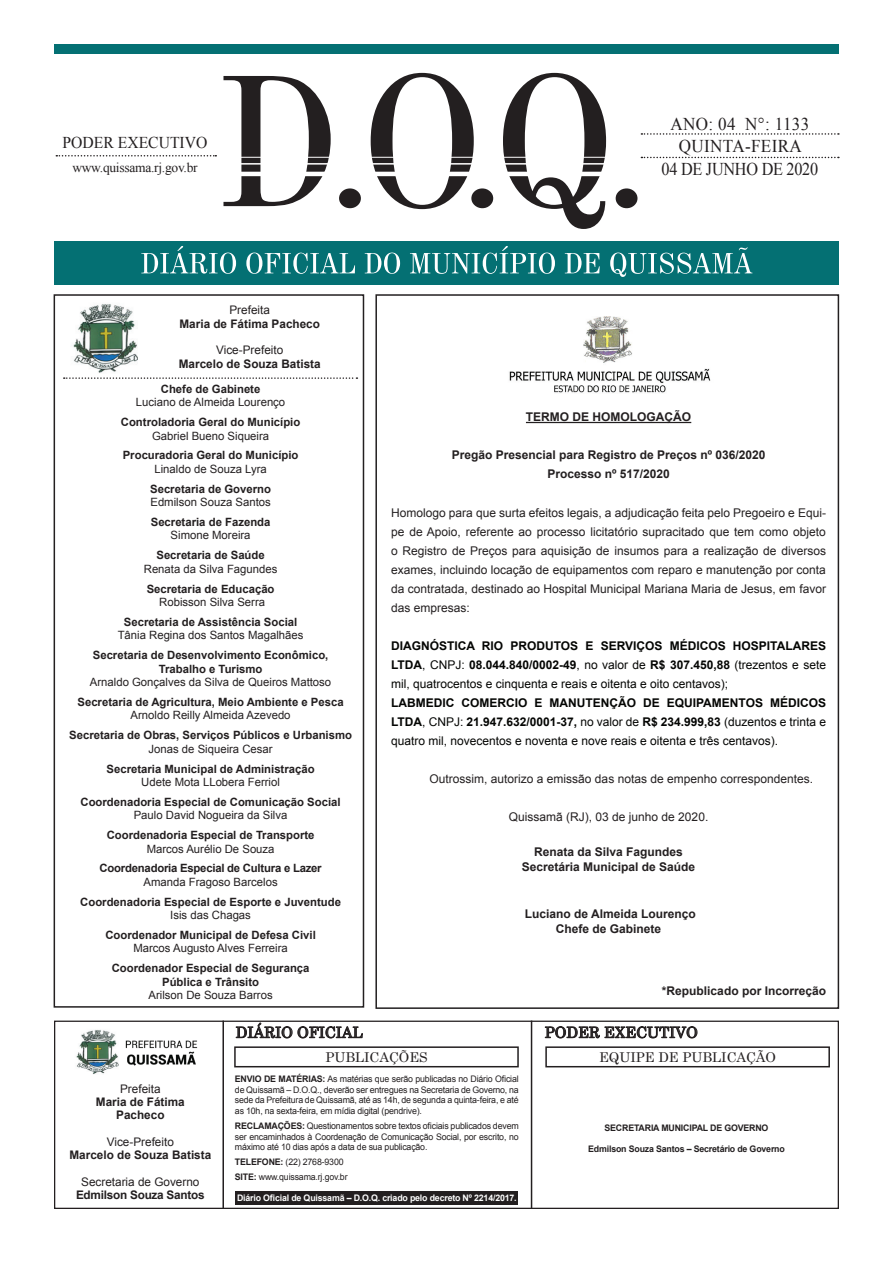
<style>
.page{position:relative;width:893px;height:1263px;background:#fff}
.page>*{position:absolute;margin:0;border:0;box-sizing:border-box;transform-origin:0 0}
.t1{font:18px/22.5px "Times New Roman";letter-spacing:.02em;color:#231f20;text-align:center;scale:.95 1}
.t2{font:16.5px "Times New Roman";color:#231f20;scale:.95 1}
.t3{font:15px "Century";color:#231f20}
.t4{font:13.5px "Century";color:#231f20}
.t5{font:13.5px "Times New Roman";letter-spacing:-.02em;color:#231f20}
.t6{font:12px/19px "Arial";color:#231f20;text-align:justify}
.t7{font:12px/19px "Arial";color:#040503;text-align:justify}
.t8{font:700 12px/15.5px "Arial";color:#231f20;text-align:center}
.t9{font:700 11.85px/13.4px "Arial";color:#231f20;text-align:center}
.t10{font:11.85px "Arial";color:#231f20}
.t11{font:700 11.85px "Arial";letter-spacing:-.02em;color:#231f20}
.t12{font:700 11.4px/13.5px "Arial";color:#231f20;text-align:center}
.t13{font:11.4px "Arial";color:#231f20}
.t14{font:700 11.4px "Arial";letter-spacing:-.02em;color:#231f20}
.t15{font:9px/10.5px "Arial";letter-spacing:-.02em;color:#231f20;text-align:justify}
.t16{font:700 9px "Arial";letter-spacing:-.02em;color:#231f20}
.t17{font:700 9px "Arial";letter-spacing:-.02em;color:#fff}
.s1{font-weight:700}
</style>
<div class="page">
<div style="left:54px;top:242px;width:785px;height:43px;background:#047073"></div>
<svg style="left:141px;top:246px;width:611px;height:31px"></svg>
<svg style="left:641px;top:133px;width:198px;height:2px"></svg>
<svg style="left:56px;top:155px;width:160px;height:2px"></svg>
<svg style="left:641px;top:157px;width:198px;height:1px"></svg>
<svg style="left:223px;top:73px;width:414px;height:156px"></svg>
<hr style="left:233px;top:172px;width:387px;height:4px;background:#fff">
<hr style="left:233px;top:163px;width:387px;height:2px;background:#fff">
<hr style="left:233px;top:157px;width:387px;height:1px;background:#fff">
<div style="left:236px;top:1191px;width:282px;height:13px;background:#231f20"></div>
<img style="left:63px;top:304px;width:75px;height:74px">
<div style="left:54px;top:294px;width:310px;height:714px;border:2px solid #231f20"></div>
<div style="left:375px;top:294px;width:464px;height:715px;border:2px solid #231f20"></div>
<svg style="left:64px;top:377px;width:293px;height:2px"></svg>
<div style="left:54px;top:1020px;width:785px;height:189px;border:1px solid #231f20"></div>
<svg style="left:235px;top:1022px;width:128px;height:17px"></svg>
<svg style="left:544px;top:1026px;width:154px;height:13px"></svg>
<div style="left:234px;top:1046px;width:285px;height:21px;border:2px solid #231f20"></div>
<div style="left:545px;top:1046px;width:285px;height:21px;border:2px solid #231f20"></div>
<hr style="left:531px;top:1020px;width:1px;height:189px;background:#231f20">
<hr style="left:222px;top:1020px;width:2px;height:189px;background:#231f20">
<div style="left:54px;top:44px;width:785px;height:9px;background:#047073"></div>
<img style="left:76px;top:1030px;width:43px;height:44px">
<img style="left:125px;top:1040px;width:72px;height:26px">
<img style="left:509px;top:316px;width:202px;height:77px">
<hr style="left:526px;top:422px;width:165px;height:1px;background:#231f20">
<h2 class="t2" style="left:63px;top:131px;width:154px">PODER EXECUTIVO</h2>
<p class="t5" style="left:72px;top:158px;width:127px">www.quissama.rj.gov.br</p>
<h1 class="t1" style="left:661px;top:112px;width:166px">ANO: 04 N°: 1133 quinta-FEIRA<br>04 DE junho DE 2020</h1>
<p class="t10" style="left:229px;top:303px;width:42px">Prefeita</p>
<p class="t9" style="left:179px;top:317px;width:142px">Maria de Fátima Pacheco</p>
<p class="t10" style="left:216px;top:342px;width:69px">Vice-Prefeito</p>
<p class="t9" style="left:179px;top:357px;width:143px">Marcelo de Souza Batista</p>
<p class="t12" style="left:161px;top:382px;width:101px">Chefe de Gabinete</p>
<p class="t13" style="left:136px;top:395px;width:151px">Luciano de Almeida Lourenço</p>
<p class="t12" style="left:121px;top:416px;width:181px">Controladoria Geral do Município</p>
<p class="t13" style="left:152px;top:428px;width:119px">Gabriel Bueno Siqueira</p>
<p class="t12" style="left:123px;top:449px;width:177px">Procuradoria Geral do Município</p>
<p class="t13" style="left:154px;top:461px;width:114px">Linaldo de Souza Lyra</p>
<p class="t12" style="left:150px;top:482px;width:122px">Secretaria de Governo</p>
<p class="t13" style="left:150px;top:495px;width:122px">Edmilson Souza Santos</p>
<p class="t12" style="left:151px;top:515px;width:121px">Secretaria de Fazenda</p>
<p class="t13" style="left:171px;top:528px;width:81px">Simone Moreira</p>
<p class="t12" style="left:156px;top:549px;width:110px">Secretaria de Saúde</p>
<p class="t13" style="left:144px;top:561px;width:135px">Renata da Silva Fagundes</p>
<p class="t12" style="left:147px;top:582px;width:129px">Secretaria de Educação</p>
<p class="t13" style="left:159px;top:594px;width:107px">Robisson Silva Serra</p>
<p class="t12" style="left:124px;top:615px;width:175px">Secretaria de Assistência Social</p>
<p class="t13" style="left:118px;top:628px;width:187px">Tânia Regina dos Santos Magalhães</p>
<p class="t12" style="left:93px;top:649px;width:237px">Secretaria de Desenvolvimento Econômico,<br>Trabalho e Turismo</p>
<p class="t13" style="left:90px;top:675px;width:243px">Arnaldo Gonçalves da Silva de Queiros Mattoso</p>
<p class="t12" style="left:77px;top:695px;width:268px">Secretaria de Agricultura, Meio Ambiente e Pesca</p>
<p class="t13" style="left:131px;top:708px;width:162px">Arnoldo Reilly Almeida Azevedo</p>
<p class="t12" style="left:69px;top:729px;width:284px">Secretaria de Obras, Serviços Públicos e Urbanismo</p>
<p class="t13" style="left:149px;top:741px;width:126px">Jonas de Siqueira Cesar</p>
<p class="t12" style="left:107px;top:762px;width:210px">Secretaria Municipal de Administração</p>
<p class="t13" style="left:141px;top:774px;width:140px">Udete Mota LLobera Ferriol</p>
<p class="t12" style="left:81px;top:795px;width:262px">Coordenadoria Especial de Comunicação Social</p>
<p class="t13" style="left:134px;top:808px;width:155px">Paulo David Nogueira da Silva</p>
<p class="t12" style="left:107px;top:829px;width:209px">Coordenadoria Especial de Transporte</p>
<p class="t13" style="left:147px;top:841px;width:129px">Marcos Aurélio De Souza</p>
<p class="t14" style="left:100px;top:861px;width:224px">Coordenadoria Especial de Cultura e Lazer</p>
<p class="t13" style="left:144px;top:874px;width:136px">Amanda Fragoso Barcelos</p>
<p class="t12" style="left:80px;top:895px;width:262px">Coordenadoria Especial de Esporte e Juventude</p>
<p class="t13" style="left:170px;top:908px;width:82px">Isis das Chagas</p>
<p class="t12" style="left:105px;top:928px;width:212px">Coordenador Municipal de Defesa Civil</p>
<p class="t13" style="left:133px;top:941px;width:156px">Marcos Augusto Alves Ferreira</p>
<p class="t12" style="left:112px;top:962px;width:199px">Coordenador Especial de Segurança<br>Pública e Trânsito</p>
<p class="t13" style="left:149px;top:988px;width:126px">Arilson De Souza Barros</p>
<p class="t8" style="left:526px;top:410px;width:167px">TERMO DE HOMOLOGAÇÃO</p>
<p class="t8" style="left:452px;top:446px;width:315px;line-height:19px">Pregão Presencial para Registro de Preços nº 036/2020<br>Processo nº 517/2020</p>
<p class="t6" style="left:391px;top:503px;width:436px">Homologo para que surta efeitos legais, a adjudicação feita pelo Pregoeiro e Equi&shy;pe de Apoio, referente ao processo licitatório supracitado que tem como objeto o Registro de Preços para aquisição de insumos para a realização de diversos exames, incluindo locação de equipamentos com reparo e manutenção por conta da contratada, destinado ao Hospital Municipal Mariana Maria de Jesus, em favor das empresas:</p>
<p class="t7" style="left:391px;top:636px;width:436px"><span class="s1">DIAGNÓSTICA RIO PRODUTOS E SERVIÇOS MÉDICOS HOSPITALARES LTDA</span>, CNPJ: <span class="s1">08.044.840/0002-49</span>, no valor de <span class="s1">R$ 307.450,88</span> (trezentos e sete mil, quatrocentos e cinquenta e reais e oitenta e oito centavos);</p>
<p class="t7" style="left:391px;top:693px;width:436px"><span class="s1">LABMEDIC COMERCIO E MANUTENÇÃO DE EQUIPAMENTOS MÉDICOS LTDA</span>, CNPJ: <span class="s1">21.947.632/0001-37,</span> no valor de <span class="s1">R$ 234.999,83</span> (duzentos e trinta e quatro mil, novecentos e noventa e nove reais e oitenta e três centavos).</p>
<p class="t6" style="left:430px;top:770px;width:385px">Outrossim, autorizo a emissão das notas de empenho correspondentes.</p>
<p class="t6" style="left:509px;top:808px;width:201px">Quissamã (RJ), 03 de junho de 2020.</p>
<p class="t8" style="left:522px;top:844px;width:175px">Renata da Silva Fagundes<br>Secretária Municipal de Saúde</p>
<p class="t8" style="left:525px;top:906px;width:172px">Luciano de Almeida Lourenço<br>Chefe de Gabinete</p>
<p class="t8" style="left:662px;top:983px;width:166px">*Republicado por Incorreção</p>
<p class="t10" style="left:120px;top:1081px;width:42px">Prefeita</p>
<p class="t9" style="left:96px;top:1095px;width:90px">Maria de Fátima<br>Pacheco</p>
<p class="t10" style="left:107px;top:1134px;width:69px">Vice-Prefeito</p>
<p class="t9" style="left:69px;top:1149px;width:143px">Marcelo de Souza Batista</p>
<p class="t10" style="left:81px;top:1174px;width:120px">Secretaria de Governo</p>
<p class="t11" style="left:76px;top:1187px;width:130px">Edmilson Souza Santos</p>
<h3 class="t3" style="left:236px;top:1020px;width:128px">DIÁRIO OFICIAL</h3>
<h3 class="t3" style="left:545px;top:1020px;width:155px">PODER EXECUTIVO</h3>
<p class="t4" style="left:325px;top:1046px;width:104px">PUBLICAÇÕES</p>
<p class="t4" style="left:599px;top:1046px;width:178px">EQUIPE DE PUBLICAÇÃO</p>
<p class="t15" style="left:235px;top:1074px;width:285px"><span class="s1">ENVIO DE MATÉRIAS:</span> As matérias que serão publicadas no Diário Oficial de Quissamã – D.O.Q., deverão ser entregues na Secretaria de Governo, na sede da Prefeitura de Quissamã, até as 14h, de segunda a quinta-feira, e até as 10h, na sexta-feira, em mídia digital (pendrive).</p>
<p class="t15" style="left:235px;top:1121px;width:285px"><span class="s1">RECLAMAÇÕES:</span> Questionamentos sobre textos oficiais publicados devem ser encaminhados à Coordenação de Comunicação Social, por escrito, no máximo até 10 dias após a data de sua publicação.</p>
<p class="t15" style="left:235px;top:1154px;width:114px;line-height:15px"><span class="s1">TELEFONE:</span> (22) 2768-9300<br><span class="s1">SITE:</span> www.quissama.rj.gov.br</p>
<p class="t17" style="left:237px;top:1192px;width:281px">Diário Oficial de Quissamã – D.O.Q. criado pelo decreto Nº 2214/2017.</p>
<p class="t16" style="left:605px;top:1122px;width:165px">SECRETARIA MUNICIPAL DE GOVERNO</p>
<p class="t16" style="left:588px;top:1143px;width:198px">Edmilson Souza Santos – Secretário de Governo</p>
</div>
